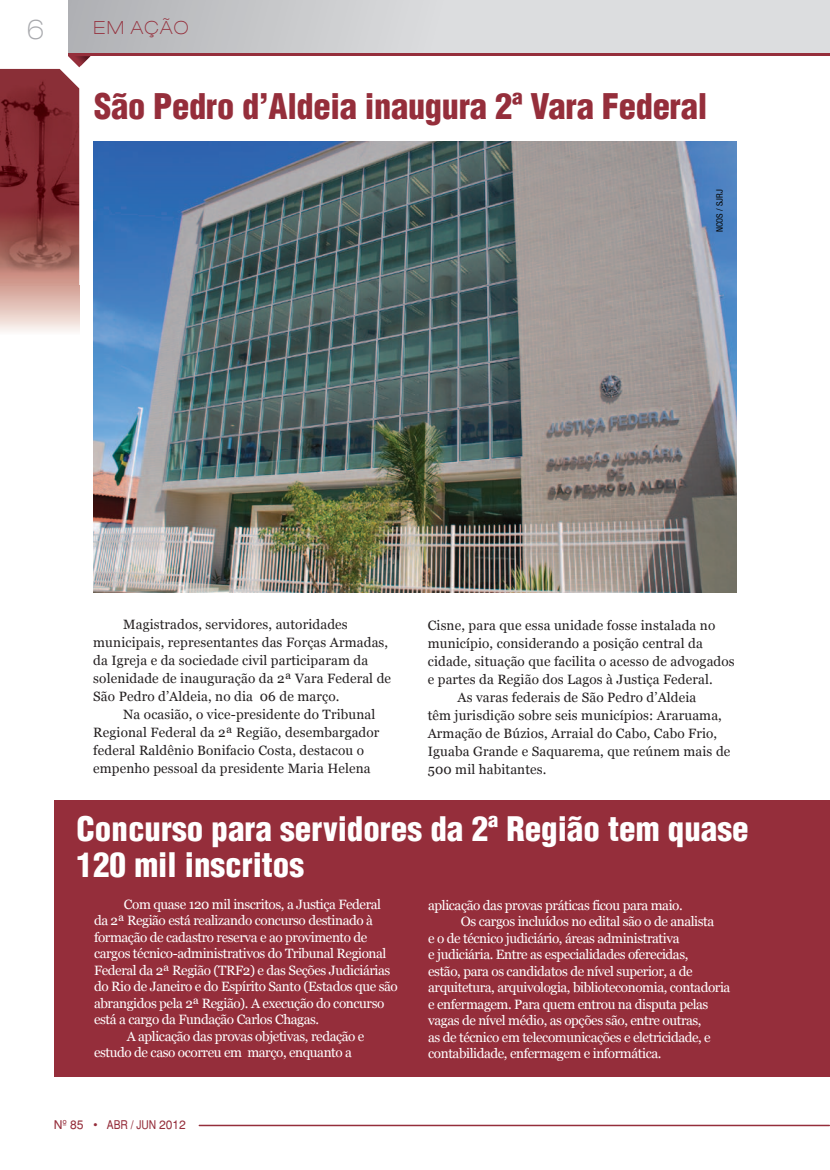
<style>
.page{position:relative;width:830px;height:1170px;background:#fff}
.page>*{position:absolute;margin:0;border:0;box-sizing:border-box;transform-origin:0 0}
.t1{font:900 condensed 34.5px "Helvetica";letter-spacing:-.01em;color:#952e3b}
.t2{font:900 condensed 33px/36px "Helvetica";color:#fff}
.t3{font:100 expanded 27px "Helvetica 33";color:#a8a9ad}
.t4{font:100 expanded 18px "Helvetica 33";letter-spacing:.075em;color:#952e3b}
.t5{font:13.5px "Georgia";letter-spacing:-.03em;color:#fff}
.t6{font:13.5px/18px "Georgia";letter-spacing:.01em;color:#231f20}
.t7{font:12px "Helvetica";color:#952e3b}
.t8{font:condensed 9px "Helvetica 57";color:#040503}
</style>
<div class="page">
<hr style="left:198px;top:1124px;width:631px;height:2px;background:#952e3b">
<div style="left:68px;top:0;width:761px;height:54px;background:linear-gradient(to right,#bbbcbf,#e7e8ea)"></div>
<hr style="left:68px;top:54px;width:761px;height:2px;background:#952e3b">
<svg style="left:68px;top:56px;width:23px;height:11px"></svg>
<hr style="left:829px;top:0;width:1px;height:54px;background:#dcdddf">
<div style="left:0;top:285px;width:79px;height:49px;background:linear-gradient(to bottom,#d29d91,#fcf8f5)"></div>
<img style="left:0;top:69px;width:79px;height:216px">
<img style="left:94px;top:142px;width:642px;height:450px">
<div style="left:54px;top:800px;width:775px;height:276px;background:#952e3b"></div>
<h3 class="t3" style="left:27px;top:14px;width:19px">6</h3>
<h3 class="t4" style="left:94px;top:16px;width:96px">EM AÇÃO</h3>
<h1 class="t1" style="left:94px;top:85px;width:614px">São Pedro d’Aldeia inaugura 2ª Vara Federal</h1>
<p class="t8" style="left:714px;top:232px;width:44px;rotate:-90deg">NCOS / SJRJ</p>
<p class="t6" style="left:93px;top:615px;width:299px;text-indent:30px">Magistrados, servidores, autoridades municipais, representantes das Forças Armadas, da Igreja e da sociedade civil participaram da solenidade de inauguração da 2ª Vara Federal de São Pedro d’Aldeia, no dia 06 de março.</p>
<p class="t6" style="left:93px;top:705px;width:287px;text-indent:30px">Na ocasião, o vice-presidente do Tribunal Regional Federal da 2ª Região, desembargador federal Raldênio Bonifacio Costa, destacou o empenho pessoal da presidente Maria Helena</p>
<p class="t6" style="left:427px;top:616px;width:289px">Cisne, para que essa unidade fosse instalada no</p>
<p class="t6" style="left:427px;top:634px;width:276px">município, considerando a posição central da</p>
<p class="t6" style="left:427px;top:652px;width:308px">cidade, situação que facilita o acesso de advogados</p>
<p class="t6" style="left:427px;top:670px;width:286px">e partes da Região dos Lagos à Justiça Federal.</p>
<p class="t6" style="left:457px;top:688px;width:240px">As varas federais de São Pedro d’Aldeia</p>
<p class="t6" style="left:427px;top:706px;width:295px">têm jurisdição sobre seis municípios: Araruama,</p>
<p class="t6" style="left:427px;top:724px;width:291px">Armação de Búzios, Arraial do Cabo, Cabo Frio,</p>
<p class="t6" style="left:427px;top:742px;width:304px">Iguaba Grande e Saquarema, que reúnem mais de</p>
<p class="t6" style="left:427px;top:760px;width:120px">500 mil habitantes.</p>
<h2 class="t2" style="left:77px;top:811px;width:673px">Concurso para servidores da 2ª Região tem quase<br>120 mil inscritos</h2>
<p class="t5" style="left:124px;top:896px;width:259px">Com quase 120 mil inscritos, a Justiça Federal</p>
<p class="t5" style="left:94px;top:912px;width:280px">da 2ª Região está realizando concurso destinado à</p>
<p class="t5" style="left:94px;top:929px;width:275px">formação de cadastro reserva e ao provimento de</p>
<p class="t5" style="left:94px;top:945px;width:294px">cargos técnico-administrativos do Tribunal Regional</p>
<p class="t5" style="left:94px;top:962px;width:298px">Federal da 2ª Região (TRF2) e das Seções Judiciárias</p>
<p class="t5" style="left:94px;top:978px;width:305px">do Rio de Janeiro e do Espírito Santo (Estados que são</p>
<p class="t5" style="left:94px;top:995px;width:292px">abrangidos pela 2ª Região). A execução do concurso</p>
<p class="t5" style="left:94px;top:1011px;width:226px">está a cargo da Fundação Carlos Chagas.</p>
<p class="t5" style="left:127px;top:1028px;width:239px">A aplicação das provas objetivas, redação e</p>
<p class="t5" style="left:94px;top:1044px;width:259px">estudo de caso ocorreu em março, enquanto a</p>
<p class="t7" style="left:54px;top:1117px;width:133px">Nº 85 • ABR / JUN 2012</p>
<p class="t5" style="left:428px;top:896px;width:256px">aplicação das provas práticas ficou para maio.</p>
<p class="t5" style="left:460px;top:913px;width:255px">Os cargos incluídos no edital são o de analista</p>
<p class="t5" style="left:428px;top:929px;width:253px">e o de técnico judiciário, áreas administrativa</p>
<p class="t5" style="left:428px;top:946px;width:262px">e judiciária. Entre as especialidades oferecidas,</p>
<p class="t5" style="left:428px;top:962px;width:266px">estão, para os candidatos de nível superior, a de</p>
<p class="t5" style="left:428px;top:979px;width:303px">arquitetura, arquivologia, biblioteconomia, contadoria</p>
<p class="t5" style="left:428px;top:995px;width:282px">e enfermagem. Para quem entrou na disputa pelas</p>
<p class="t5" style="left:428px;top:1012px;width:275px">vagas de nível médio, as opções são, entre outras,</p>
<p class="t5" style="left:428px;top:1028px;width:284px">as de técnico em telecomunicações e eletricidade, e</p>
<p class="t5" style="left:428px;top:1045px;width:235px">contabilidade, enfermagem e informática.</p>
</div>
